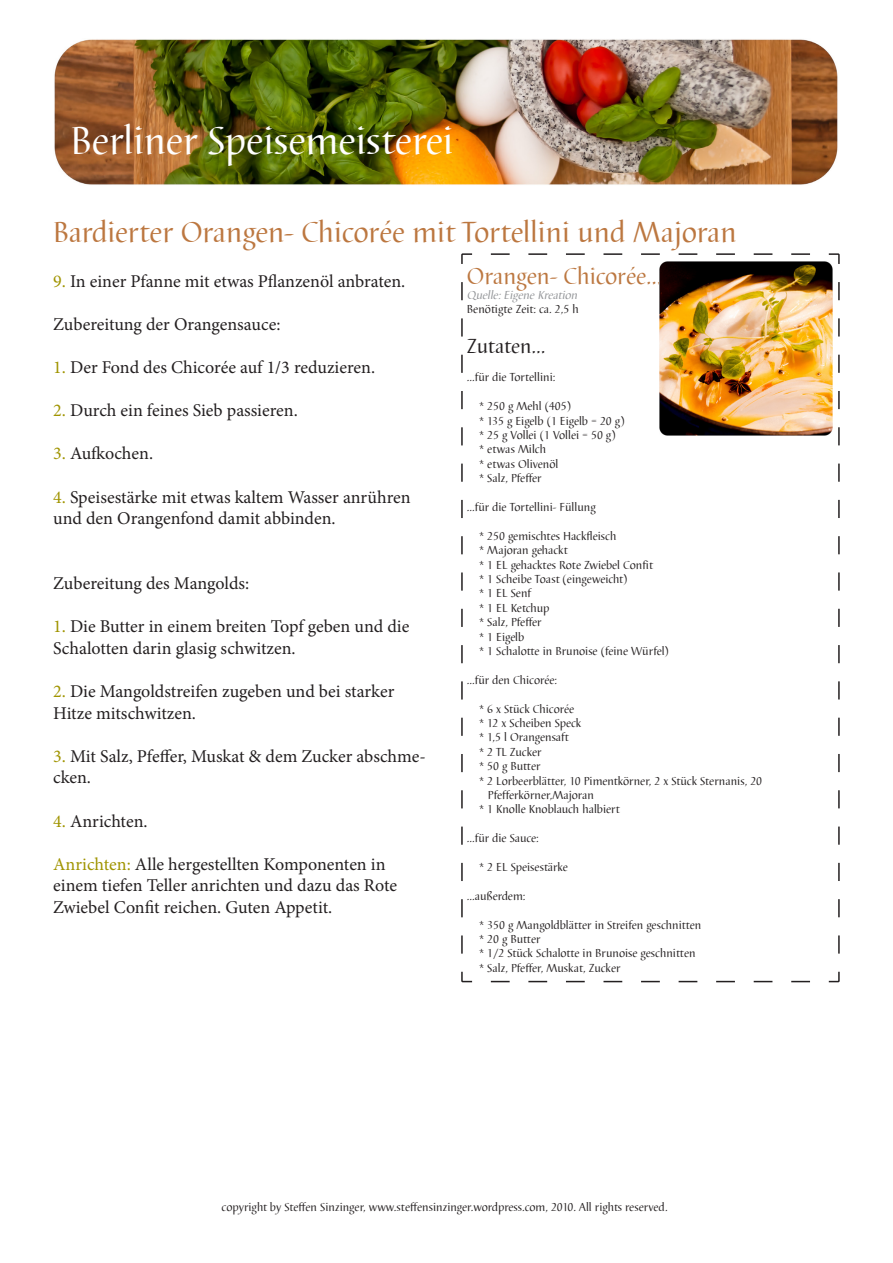
<style>
.page{position:relative;width:893px;height:1263px;background:#fff}
.page>*{position:absolute;margin:0;border:0;box-sizing:border-box;transform-origin:0 0}
.t1{font:40.5px "Bar";color:#fff}
.t2{font:30px "Bar";color:#bc7740}
.t3{font:24px "Bar";color:#bc7740}
.t4{font:21px "Bar";letter-spacing:-.005em;color:#231f20}
.t5{font:18px/21.6px "Minion Pro";color:#231f20}
.t6{font:12px "Bar";color:#231f20}
.t7{font:italic 12px "Bar";color:#939598}
.s1{color:#a09400}
</style>
<div class="page">
<img style="left:54px;top:39px;width:784px;height:146px">
<svg style="left:461px;top:253px;width:379px;height:730px"></svg>
<img style="left:659px;top:262px;width:174px;height:173px">
<p class="t1" style="left:70px;top:112px;width:384px">Berliner Speisemeisterei</p>
<p class="t2" style="left:53px;top:211px;width:685px">Bardierter Orangen- Chicorée mit Tortellini und Majoran</p>
<p class="t3" style="left:467px;top:259px;width:197px">Orangen- Chicorée...</p>
<p class="t7" style="left:467px;top:286px;width:115px">Quelle:EigeneKreation</p>
<p class="t6" style="left:467px;top:300px;width:113px">Benötigte Zeit: ca. 2,5 h</p>
<p class="t4" style="left:467px;top:331px;width:80px">Zutaten...</p>
<p class="t6" style="left:467px;top:369px;width:90px">...für die Tortellini:</p>
<p class="t6" style="left:479px;top:398px;width:94px">* 250 g Mehl (405)</p>
<p class="t6" style="left:479px;top:412px;width:147px">* 135 g Eigelb (1 Eigelb = 20 g)</p>
<p class="t6" style="left:479px;top:426px;width:138px">* 25 g Vollei (1 Vollei = 50 g)</p>
<p class="t6" style="left:479px;top:441px;width:69px">* etwas Milch</p>
<p class="t6" style="left:479px;top:455px;width:81px">* etwas Olivenöl</p>
<p class="t6" style="left:479px;top:470px;width:64px">* Salz, Pfeffer</p>
<p class="t6" style="left:467px;top:498px;width:130px">...für die Tortellini- Füllung</p>
<p class="t6" style="left:479px;top:527px;width:139px">* 250 gemischtes Hackfleisch</p>
<p class="t6" style="left:479px;top:542px;width:90px">* Majoran gehackt</p>
<p class="t6" style="left:479px;top:556px;width:176px">* 1 EL gehacktes Rote Zwiebel Confit</p>
<p class="t6" style="left:479px;top:570px;width:150px">* 1 Scheibe Toast (eingeweicht)</p>
<p class="t6" style="left:479px;top:585px;width:54px">* 1 EL Senf</p>
<p class="t6" style="left:479px;top:599px;width:72px">* 1 EL Ketchup</p>
<p class="t6" style="left:479px;top:614px;width:64px">* Salz, Pfeffer</p>
<p class="t6" style="left:479px;top:628px;width:47px">* 1 Eigelb</p>
<p class="t6" style="left:479px;top:642px;width:191px">* 1 Schalotte in Brunoise (feine Würfel)</p>
<p class="t6" style="left:467px;top:671px;width:92px">...für den Chicorée:</p>
<p class="t6" style="left:479px;top:700px;width:97px">* 6 x Stück Chicorée</p>
<p class="t6" style="left:479px;top:714px;width:104px">* 12 x Scheiben Speck</p>
<p class="t6" style="left:479px;top:729px;width:91px">* 1,5 l Orangensaft</p>
<p class="t6" style="left:479px;top:743px;width:64px">* 2 TL Zucker</p>
<p class="t6" style="left:479px;top:758px;width:63px">* 50 g Butter</p>
<p class="t6" style="left:479px;top:772px;width:285px">* 2 Lorbeerblätter, 10 Pimentkörner, 2 x Stück Sternanis, 20</p>
<p class="t6" style="left:488px;top:786px;width:107px">Pfefferkörner,Majoran</p>
<p class="t6" style="left:479px;top:801px;width:142px">* 1 Knolle Knoblauch halbiert</p>
<p class="t6" style="left:467px;top:830px;width:73px">...für die Sauce:</p>
<p class="t6" style="left:479px;top:858px;width:91px">* 2 EL Speisestärke</p>
<p class="t6" style="left:467px;top:887px;width:60px">...außerdem:</p>
<p class="t6" style="left:479px;top:916px;width:224px">* 350 g Mangoldblätter in Streifen geschnitten</p>
<p class="t6" style="left:479px;top:930px;width:63px">* 20 g Butter</p>
<p class="t6" style="left:479px;top:945px;width:218px">* 1/2 Stück Schalotte in Brunoise geschnitten</p>
<p class="t6" style="left:479px;top:959px;width:143px">* Salz, Pfeffer, Muskat, Zucker</p>
<p class="t5" style="left:53px;top:270px;width:354px"><span class="s1">9.</span> In einer Pfanne mit etwas Pflanzenöl anbraten.</p>
<p class="t5" style="left:53px;top:313px;width:229px">Zubereitung der Orangensauce:</p>
<p class="t5" style="left:53px;top:356px;width:323px"><span class="s1">1.</span> Der Fond des Chicorée auf 1/3 reduzieren.</p>
<p class="t5" style="left:53px;top:400px;width:246px"><span class="s1">2.</span> Durch ein feines Sieb passieren.</p>
<p class="t5" style="left:53px;top:443px;width:101px"><span class="s1">3.</span> Aufkochen.</p>
<p class="t5" style="left:53px;top:486px;width:359px"><span class="s1">4.</span> Speisestärke mit etwas kaltem Wasser anrühren und den Orangenfond damit abbinden.</p>
<p class="t5" style="left:53px;top:572px;width:197px">Zubereitung des Mangolds:</p>
<p class="t5" style="left:53px;top:616px;width:358px"><span class="s1">1.</span> Die Butter in einem breiten Topf geben und die<br>Schalotten darin glasig schwitzen.</p>
<p class="t5" style="left:53px;top:680px;width:343px"><span class="s1">2.</span> Die Mangoldstreifen zugeben und bei starker<br>Hitze mitschwitzen.</p>
<p class="t5" style="left:53px;top:745px;width:374px"><span class="s1">3.</span> Mit Salz, Pfeffer, Muskat &amp; dem Zucker abschme&shy;cken.</p>
<p class="t5" style="left:53px;top:810px;width:96px"><span class="s1">4.</span> Anrichten.</p>
<p class="t5" style="left:53px;top:853px;width:345px"><span class="s1">Anrichten:</span> Alle hergestellten Komponenten in einem tiefen Teller anrichten und dazu das Rote<br>Zwiebel Confit reichen. Guten Appetit.</p>
<p class="t6" style="left:222px;top:1198px;width:447px">copyright by Steffen Sinzinger, www.steffensinzinger.wordpress.com, 2010. All rights reserved.</p>
</div>
